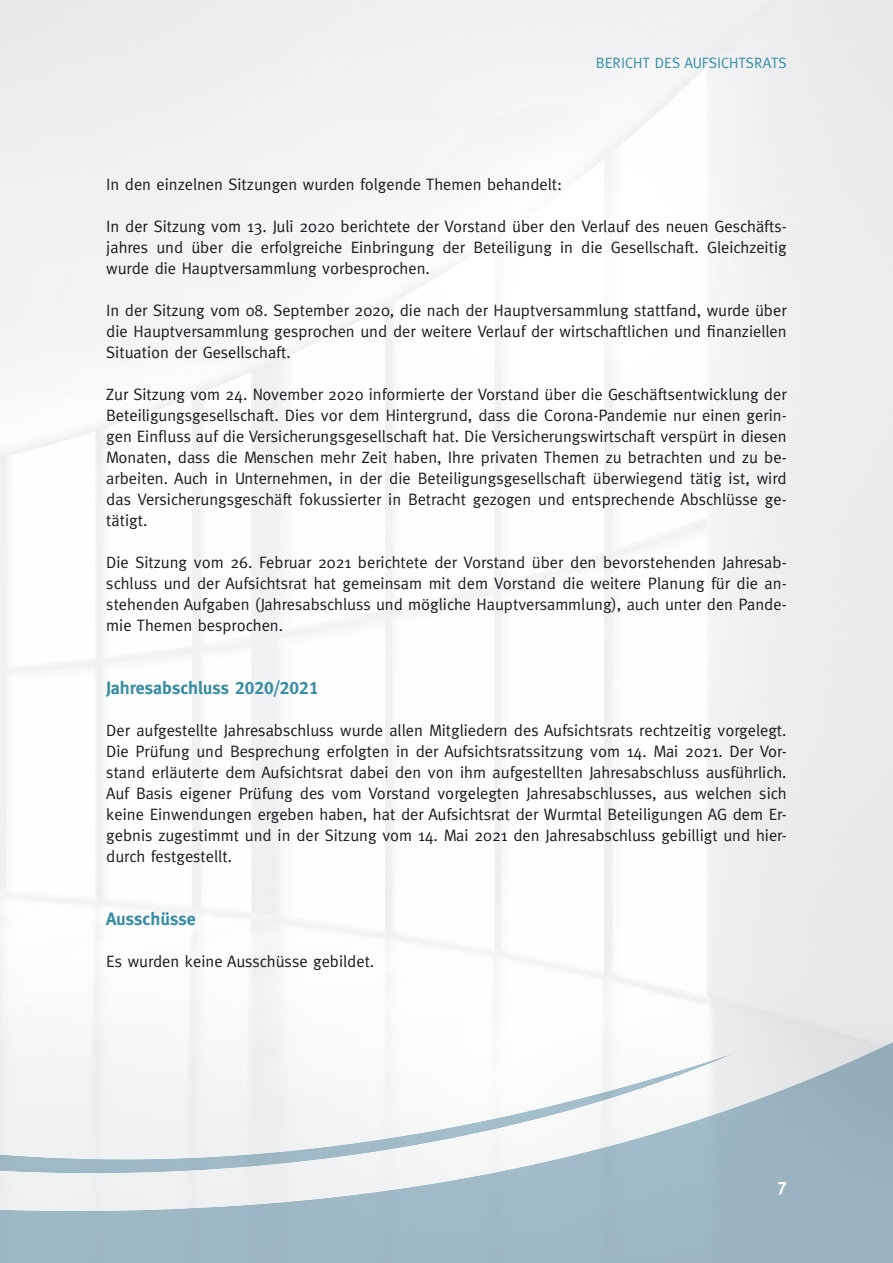
<style>
.page{position:relative;width:893px;height:1263px;background:#fff}
.page>*{position:absolute;margin:0;border:0;box-sizing:border-box;transform-origin:0 0}
.t1{font:700 18px "Meta";color:#388da3}
.t2{font:18px "Meta Bold Caps";color:#fff}
.t3{font:16.5px/21px "Meta";color:#1b1c20;text-align:justify}
.t4{font:15px "Meta";color:#388da3}
.s1{font-family:"Meta Bold Caps";font-weight:400}
</style>
<div class="page">
<img style="left:0;top:1054px;width:732px;height:119px">
<img style="left:630px;top:1088px;width:159px;height:175px">
<img style="left:473px;top:1140px;width:158px;height:123px">
<p class="t4" style="left:596px;top:54px;width:192px">BERICHT DES AUFSICHTSRATS</p>
<p class="t3" style="left:106px;top:174px;width:457px">In den einzelnen Sitzungen wurden folgende Themen behandelt:</p>
<p class="t3" style="left:106px;top:216px;width:682px">In der Sitzung vom 13. Juli 2020 berichtete der Vorstand über den Verlauf des neuen Geschäfts&shy;jahres und über die erfolgreiche Einbringung der Beteiligung in die Gesellschaft. Gleichzeitig wurde die Hauptversammlung vorbesprochen.</p>
<p class="t3" style="left:106px;top:300px;width:682px">In der Sitzung vom 08. September 2020, die nach der Hauptversammlung stattfand, wurde über die Hauptversammlung gesprochen und der weitere Verlauf der wirtschaftlichen und finanziellen Situation der Gesellschaft.</p>
<p class="t3" style="left:106px;top:384px;width:682px">Zur Sitzung vom 24. November 2020 informierte der Vorstand über die Geschäftsentwicklung der Beteiligungsgesellschaft. Dies vor dem Hintergrund, dass die Corona-Pandemie nur einen gerin&shy;gen Einfluss auf die Versicherungsgesellschaft hat. Die Versicherungswirtschaft verspürt in diesen Monaten, dass die Menschen mehr Zeit haben, Ihre privaten Themen zu betrachten und zu be&shy;arbeiten. Auch in Unternehmen, in der die Beteiligungsgesellschaft überwiegend tätig ist, wird das Versicherungsgeschäft fokussierter in Betracht gezogen und entsprechende Abschlüsse ge&shy;tätigt.</p>
<p class="t3" style="left:106px;top:552px;width:682px">Die Sitzung vom 26. Februar 2021 berichtete der Vorstand über den bevorstehenden Jahresab&shy;schluss und der Aufsichtsrat hat gemeinsam mit dem Vorstand die weitere Planung für die an&shy;stehenden Aufgaben (Jahresabschluss und mögliche Hauptversammlung), auch unter den Pande&shy;mie Themen besprochen.</p>
<p class="t1" style="left:106px;top:678px;width:214px">Jahresabschluss <span class="s1">2020/2021</span></p>
<p class="t3" style="left:106px;top:720px;width:682px">Der aufgestellte Jahresabschluss wurde allen Mitgliedern des Aufsichtsrats rechtzeitig vorgelegt.<br>Die Prüfung und Besprechung erfolgten in der Aufsichtsratssitzung vom 14. Mai 2021. Der Vor&shy;stand erläuterte dem Aufsichtsrat dabei den von ihm aufgestellten Jahresabschluss ausführlich.<br>Auf Basis eigener Prüfung des vom Vorstand vorgelegten Jahresabschlusses, aus welchen sich keine Einwendungen ergeben haben, hat der Aufsichtsrat der Wurmtal Beteiligungen AG dem Er&shy;gebnis zugestimmt und in der Sitzung vom 14. Mai 2021 den Jahresabschluss gebilligt und hier&shy;durch festgestellt.</p>
<p class="t1" style="left:106px;top:909px;width:91px">Ausschüsse</p>
<p class="t3" style="left:106px;top:951px;width:270px">Es wurden keine Ausschüsse gebildet.</p>
<p class="t2" style="left:777px;top:1177px;width:11px">7</p>
</div>
